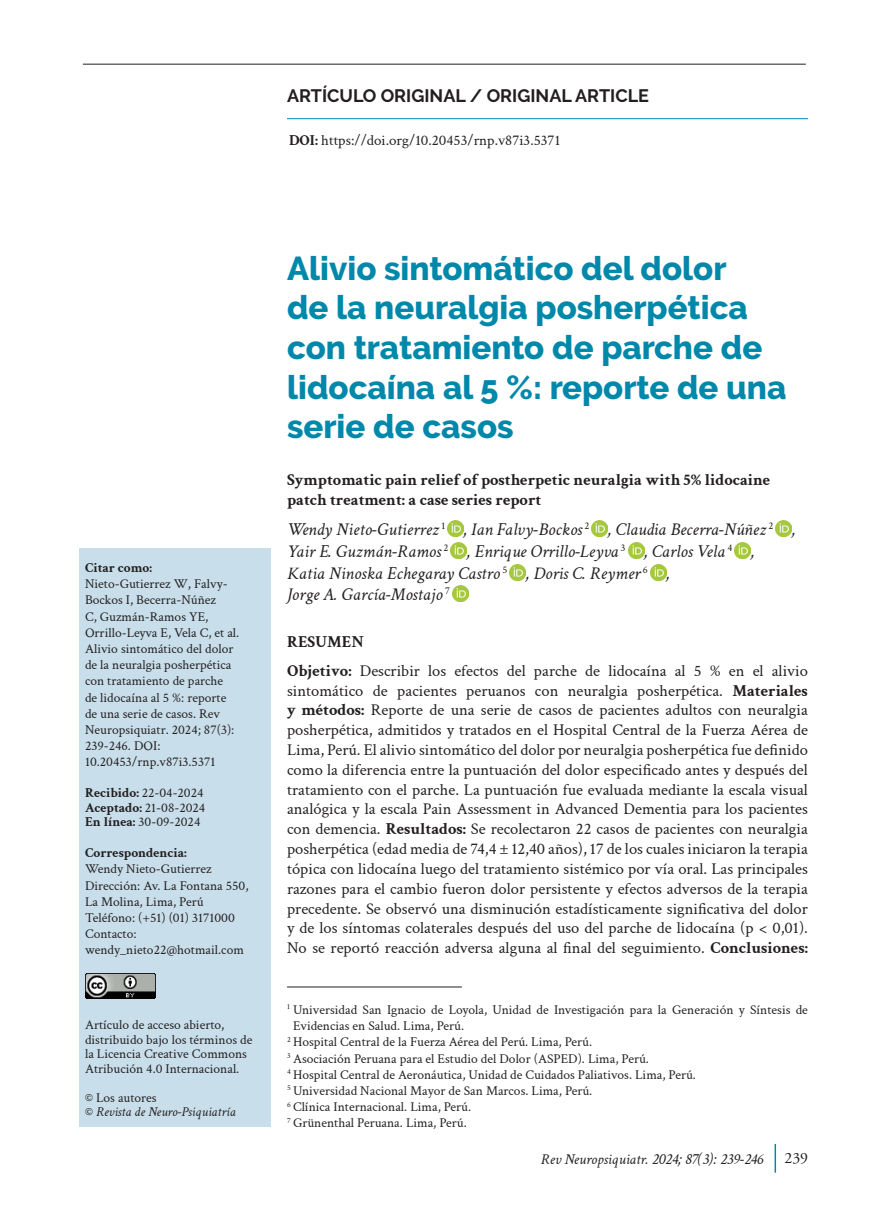
<style>
.page{position:relative;width:893px;height:1212px;background:#fff}
.page>*{position:absolute;margin:0;border:0;box-sizing:border-box;transform-origin:0 0}
.titulo{font:800 33px/39.6px "Raleway";color:#08a}
.Autores{font:italic 18px/21.6px "Crimson Text";color:#231f20}
.cabecera{font:700 18px "Raleway";color:#231f20}
.Parrafo1{font:16.5px/19.8px "Crimson Text";color:#231f20;text-align:justify}
.Sub1{font:700 16.5px/19.8px "Crimson Text";color:#231f20}
.t1{font:15.75px "Adobe Garamond Pro";color:#231f20}
.doi{font:15px "Crimson Text";color:#231f20}
.t2{font:italic 15px "Crimson Text";color:#231f20}
.pie{font:13.5px/16.2px "Crimson Text";color:#231f20}
.citar_como{font:13.5px/16.2px "Crimson Text";color:#231f20}
.recibido{font:13.5px/14.5px "Crimson Text";color:#231f20}
.recibido-2{font:italic 13.5px "Crimson Text";color:#231f20}
.citar_como-2{font:700 13.5px "Crimson Text";color:#231f20}
.s1{font-weight:700}
.s2{font-style:normal}
.s3{font-size:15.75px}
</style>
<div class="page">
<hr style="left:83px;top:64px;width:723px;height:1px;background:#231f20">
<hr style="left:774px;top:1144px;width:2px;height:28px;background:#08a">
<div style="left:79px;top:549px;width:191px;height:578px;background:#c8deea"></div>
<img style="left:85px;top:973px;width:70px;height:25px">
<hr style="left:287px;top:118px;width:521px;height:1px;background:#08a">
<hr style="left:287px;top:986px;width:175px;height:1px;background:#231f20">
<img style="left:448px;top:521px;width:16px;height:16px">
<img style="left:592px;top:521px;width:16px;height:15px">
<img style="left:776px;top:521px;width:16px;height:16px">
<img style="left:451px;top:542px;width:16px;height:16px">
<img style="left:628px;top:542px;width:16px;height:16px">
<img style="left:735px;top:542px;width:16px;height:16px">
<img style="left:510px;top:564px;width:16px;height:16px">
<img style="left:650px;top:564px;width:16px;height:16px">
<img style="left:452px;top:586px;width:16px;height:16px">
<p class="cabecera" style="left:287px;top:85px;width:363px">ARTÍCULO ORIGINAL / ORIGINAL ARTICLE</p>
<p class="doi" style="left:289px;top:129px;width:273px"><span class="s1">DOI:</span> https://doi.org/10.20453/rnp.v87i3.5371</p>
<p class="citar_como-2" style="left:85px;top:558px;width:68px">Citar como:</p>
<p class="citar_como" style="left:85px;top:575px;width:156px">Nieto-Gutierrez W, Falvy-<br>Bockos I, Becerra-Núñez<br>C, Guzmán-Ramos YE,<br>Orrillo-Leyva E, Vela C, et al.<br>Alivio sintomático del dolor de la neuralgia posherpética con tratamiento de parche<br>de lidocaína al 5 %: reporte de una serie de casos. Rev<br>Neuropsiquiatr. 2024; 87(3):<br>239-246. DOI:<br>10.20453/rnp.v87i3.5371</p>
<p class="recibido" style="left:85px;top:785px;width:120px"><span class="s1">Recibido:</span> 22-04-2024</p>
<p class="recibido" style="left:85px;top:799px;width:122px"><span class="s1">Aceptado:</span> 21-08-2024</p>
<p class="recibido" style="left:85px;top:814px;width:117px"><span class="s1">En línea:</span> 30-09-2024</p>
<p class="citar_como-2" style="left:85px;top:843px;width:103px">Correspondencia:</p>
<p class="citar_como" style="left:85px;top:860px;width:128px">Wendy Nieto-Gutierrez</p>
<p class="citar_como" style="left:85px;top:876px;width:165px">Dirección: Av. La Fontana 550,<br>La Molina, Lima, Perú</p>
<p class="citar_como" style="left:85px;top:909px;width:151px">Teléfono: (+51) (01) 3171000</p>
<p class="citar_como" style="left:85px;top:925px;width:160px">Contacto: wendy_nieto22@hotmail.com</p>
<p class="recibido" style="left:85px;top:1017px;width:169px">Artículo de acceso abierto, distribuido bajo los términos de la Licencia Creative Commons<br>Atribución 4.0 Internacional.</p>
<p class="recibido" style="left:85px;top:1090px;width:73px">© Los autores</p>
<p class="recibido-2" style="left:85px;top:1102px;width:152px"><span class="s2">©</span> Revista de Neuro-Psiquiatría</p>
<p class="titulo" style="left:287px;top:249px;width:501px">Alivio sintomático del dolor<br>de la neuralgia posherpética con tratamiento de parche de lidocaína al 5 %: reporte de una serie de casos</p>
<p class="Sub1" style="left:287px;top:468px;width:485px">Symptomatic pain relief of postherpetic neuralgia with 5% lidocaine patch treatment: a case series report</p>
<p class="Autores" style="left:287px;top:518px;width:510px">Wendy Nieto-Gutierrez <sup>1</sup> , Ian Falvy-Bockos <sup>2</sup> , Claudia Becerra-Núñez <sup>2</sup> , Yair E. Guzmán-Ramos <sup>2</sup> , Enrique Orrillo-Leyva <sup>3</sup> , Carlos Vela <sup>4</sup> , Katia Ninoska Echegaray Castro <sup>5</sup> , Doris C. Reymer <sup>6</sup> ,<br>Jorge A. García-Mostajo <sup>7</sup></p>
<p class="Sub1" style="left:287px;top:630px;width:79px">RESUMEN</p>
<p class="Parrafo1" style="left:287px;top:660px;width:522px"><span class="s1">Objetivo:</span> Describir los efectos del parche de lidocaína al 5 % en el alivio sintomático de pacientes peruanos con neuralgia posherpética. <span class="s1">Materiales y métodos:</span> Reporte de una serie de casos de pacientes adultos con neuralgia posherpética, admitidos y tratados en el Hospital Central de la Fuerza Aérea de Lima, Perú. El alivio sintomático del dolor por neuralgia posherpética fue definido como la diferencia entre la puntuación del dolor especificado antes y después del tratamiento con el parche. La puntuación fue evaluada mediante la escala visual analógica y la escala Pain Assessment in Advanced Dementia para los pacientes con demencia. <span class="s1">Resultados:</span> Se recolectaron 22 casos de pacientes con neuralgia posherpética (edad media de 74,4 ± 12,40 años), 17 de los cuales iniciaron la terapia tópica con lidocaína luego del tratamiento sistémico por vía oral. Las principales razones para el cambio fueron dolor persistente y efectos adversos de la terapia precedente. Se observó una disminución estadísticamente significativa del dolor y de los síntomas colaterales después del uso del parche de lidocaína (p &lt; 0,01).<br>No se reportó reacción adversa alguna al final del seguimiento. <span class="s1">Conclusiones:</span></p>
<p class="pie" style="left:293px;top:1001px;width:516px;text-indent:-6px"><sup>1</sup> Universidad San Ignacio de Loyola, Unidad de Investigación para la Generación y Síntesis de<br>Evidencias en Salud. Lima, Perú.</p>
<p class="pie" style="left:287px;top:1033px;width:307px"><sup>2</sup> Hospital Central de la Fuerza Aérea del Perú. Lima, Perú.</p>
<p class="pie" style="left:287px;top:1049px;width:363px"><sup>3</sup> Asociación Peruana para el Estudio del Dolor (ASPED). Lima, Perú.</p>
<p class="pie" style="left:287px;top:1066px;width:410px"><sup>4</sup> Hospital Central de Aeronáutica, Unidad de Cuidados Paliativos. Lima, Perú.</p>
<p class="pie" style="left:287px;top:1082px;width:307px"><sup>5</sup> Universidad Nacional Mayor de San Marcos. Lima, Perú.</p>
<p class="pie" style="left:287px;top:1098px;width:186px"><sup>6</sup> Clínica Internacional. Lima, Perú.</p>
<p class="pie" style="left:287px;top:1114px;width:181px"><sup>7</sup> Grünenthal Peruana. Lima, Perú.</p>
<p class="t2" style="left:541px;top:1148px;width:224px">Rev Neuropsiquiatr. <span class="s3">2024; 87(3): 239-246</span></p>
<p class="t1" style="left:784px;top:1149px;width:25px">239</p>
</div>
